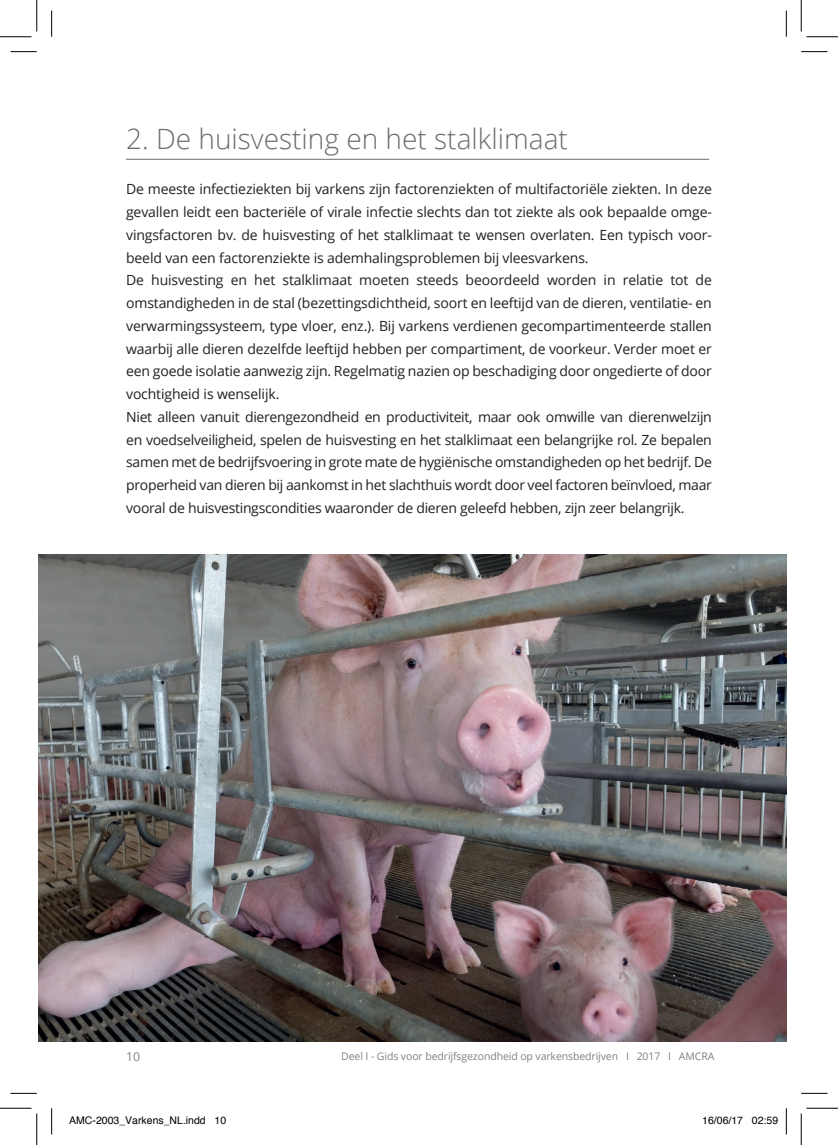
<style>
.page{position:relative;width:838px;height:1145px;background:#fff}
.page>*{position:absolute;margin:0;border:0;box-sizing:border-box;transform-origin:0 0}
.t1{font:300 28px "Open Sans";color:#6c6d70}
.t2{font:14px/22.8px "Open Sans";letter-spacing:-.01em;color:#231f20}
.t3{font:12.25px "Open Sans";color:#808285}
.t4{font:10.5px "Open Sans";letter-spacing:-.01em;color:#808285}
.t5{font:10.5px "Helvetica";color:#000}
</style>
<div class="page">
<hr style="left:126px;top:1041px;width:585px;height:1px;background:#808285">
<hr style="left:126px;top:159px;width:583px;height:1px;background:#6c6d70">
<img style="left:39px;top:554px;width:747px;height:487px">
<svg style="left:10px;top:51px;width:27px;height:1px"></svg>
<svg style="left:801px;top:51px;width:26px;height:1px"></svg>
<svg style="left:10px;top:1093px;width:27px;height:1px"></svg>
<svg style="left:801px;top:1093px;width:26px;height:1px"></svg>
<svg style="left:51px;top:10px;width:1px;height:27px"></svg>
<svg style="left:51px;top:1108px;width:1px;height:26px"></svg>
<svg style="left:786px;top:10px;width:1px;height:27px"></svg>
<svg style="left:786px;top:1108px;width:1px;height:26px"></svg>
<hr style="left:0;top:36px;width:32px;height:1px;background:#000">
<hr style="left:806px;top:36px;width:31px;height:1px;background:#000">
<hr style="left:0;top:1108px;width:32px;height:1px;background:#000">
<hr style="left:806px;top:1108px;width:31px;height:1px;background:#000">
<hr style="left:36px;top:0;width:1px;height:31px;background:#000">
<hr style="left:36px;top:1113px;width:1px;height:32px;background:#000">
<hr style="left:800px;top:0;width:1px;height:31px;background:#000">
<hr style="left:800px;top:1113px;width:1px;height:32px;background:#000">
<h1 class="t1" style="left:126px;top:119px;width:443px">2. De huisvesting en het stalklimaat</h1>
<p class="t2" style="left:126px;top:177px;width:587px">De meeste infectieziekten bij varkens zijn factorenziekten of multifactoriële ziekten. In deze gevallen leidt een bacteriële of virale infectie slechts dan tot ziekte als ook bepaalde omge&shy;vingsfactoren bv. de huisvesting of het stalklimaat te wensen overlaten. Een typisch voor&shy;beeld van een factorenziekte is ademhalingsproblemen bij vleesvarkens.<br>De huisvesting en het stalklimaat moeten steeds beoordeeld worden in relatie tot de omstandigheden in de stal (bezettingsdichtheid, soort en leeftijd van de dieren, ventilatie- en verwarmingssysteem, type vloer, enz.). Bij varkens verdienen gecompartimenteerde stallen waarbij alle dieren dezelfde leeftijd hebben per compartiment, de voorkeur. Verder moet er een goede isolatie aanwezig zijn. Regelmatig nazien op beschadiging door ongedierte of door vochtigheid is wenselijk.<br>Niet alleen vanuit dierengezondheid en productiviteit, maar ook omwille van dierenwelzijn en voedselveiligheid, spelen de huisvesting en het stalklimaat een belangrijke rol. Ze bepalen samen met de bedrijfsvoering in grote mate de hygiënische omstandigheden op het bedrijf. De properheid van dieren bij aankomst in het slachthuis wordt door veel factoren beïnvloed, maar vooral de huisvestingscondities waaronder de dieren geleefd hebben, zijn zeer belangrijk.</p>
<p class="t3" style="left:126px;top:1048px;width:15px">10</p>
<p class="t4" style="left:341px;top:1049px;width:374px">Deel I - Gids voor bedrijfsgezondheid op varkensbedrijven I 2017 I AMCRA</p>
<p class="t5" style="left:69px;top:1112px;width:158px">AMC-2003_Varkens_NL.indd 10</p>
<p class="t5" style="left:702px;top:1112px;width:77px">16/06/17 02:59</p>
</div>
